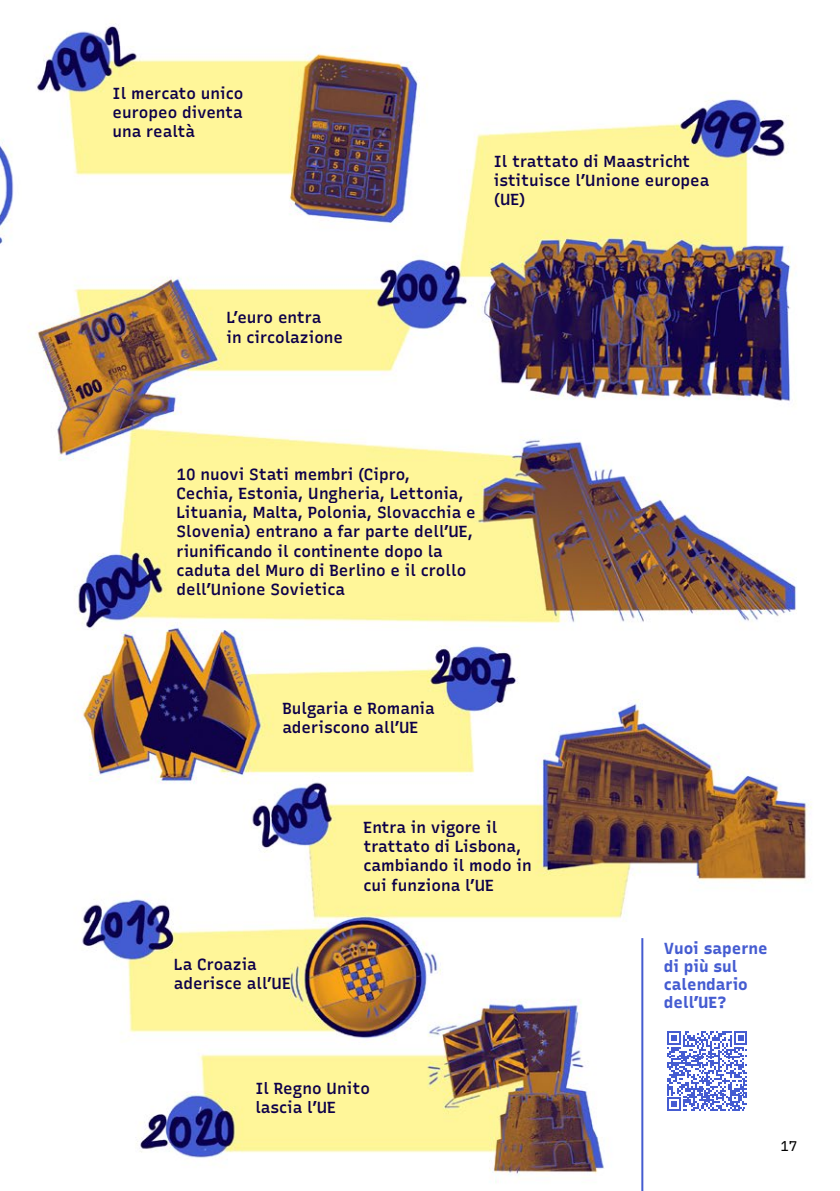
<style>
.page{position:relative;width:840px;height:1191px;background:#fff}
.page>*{position:absolute;margin:0;border:0;box-sizing:border-box;transform-origin:0 0}
.basicbodytext{font:300 16px/19.2px "Recursive Sans Linear";color:#0d004a}
.special_text_-_final_choice____D{font:300 16px "Recursive Sans Linear";color:#455cd1}
.t1{font:300 14px "Recursive Sans Linear";color:#000}
</style>
<div class="page">
<img style="left:0;top:23px;width:812px;height:1164px">
<svg style="left:667px;top:1031px;width:80px;height:80px"></svg>
<hr style="left:641px;top:938px;width:2px;height:253px;background:#455cd1">
<p class="basicbodytext" style="left:113px;top:83px;width:132px;text-align:justify">Il mercato unico europeo diventa una realtà</p>
<p class="basicbodytext" style="left:226px;top:307px;width:96px">L’euro entra</p>
<p class="basicbodytext" style="left:226px;top:326px;width:118px">in circolazione</p>
<p class="basicbodytext" style="left:493px;top:151px;width:217px">Il trattato di Maastricht istituisce l’Unione europea (UE)</p>
<p class="basicbodytext" style="left:176px;top:464px;width:300px">10 nuovi Stati membri (Cipro,<br>Cechia, Estonia, Ungheria, Lettonia, Lituania, Malta, Polonia, Slovacchia e Slovenia) entrano a far parte dell’UE, riunificando il continente dopo la caduta del Muro di Berlino e il crollo dell’Unione Sovietica</p>
<p class="basicbodytext" style="left:282px;top:698px;width:154px">Bulgaria e Romania</p>
<p class="basicbodytext" style="left:282px;top:717px;width:137px">aderiscono all’UE</p>
<p class="basicbodytext" style="left:174px;top:953px;width:118px">La Croazia aderisce all’UE</p>
<p class="basicbodytext" style="left:363px;top:817px;width:169px">Entra in vigore il trattato di Lisbona, cambiando il modo in cui funziona l’UE</p>
<p class="basicbodytext" style="left:255px;top:1077px;width:116px">Il Regno Unito</p>
<p class="basicbodytext" style="left:255px;top:1096px;width:82px">lascia l’UE</p>
<p class="special_text_-_final_choice____D" style="left:663px;top:935px;width:105px">Vuoi saperne</p>
<p class="special_text_-_final_choice____D" style="left:663px;top:953px;width:75px">di più sul</p>
<p class="special_text_-_final_choice____D" style="left:663px;top:971px;width:85px">calendario</p>
<p class="special_text_-_final_choice____D" style="left:663px;top:989px;width:64px">dell’UE?</p>
<p class="t1" style="left:780px;top:1135px;width:18px">17</p>
</div>
